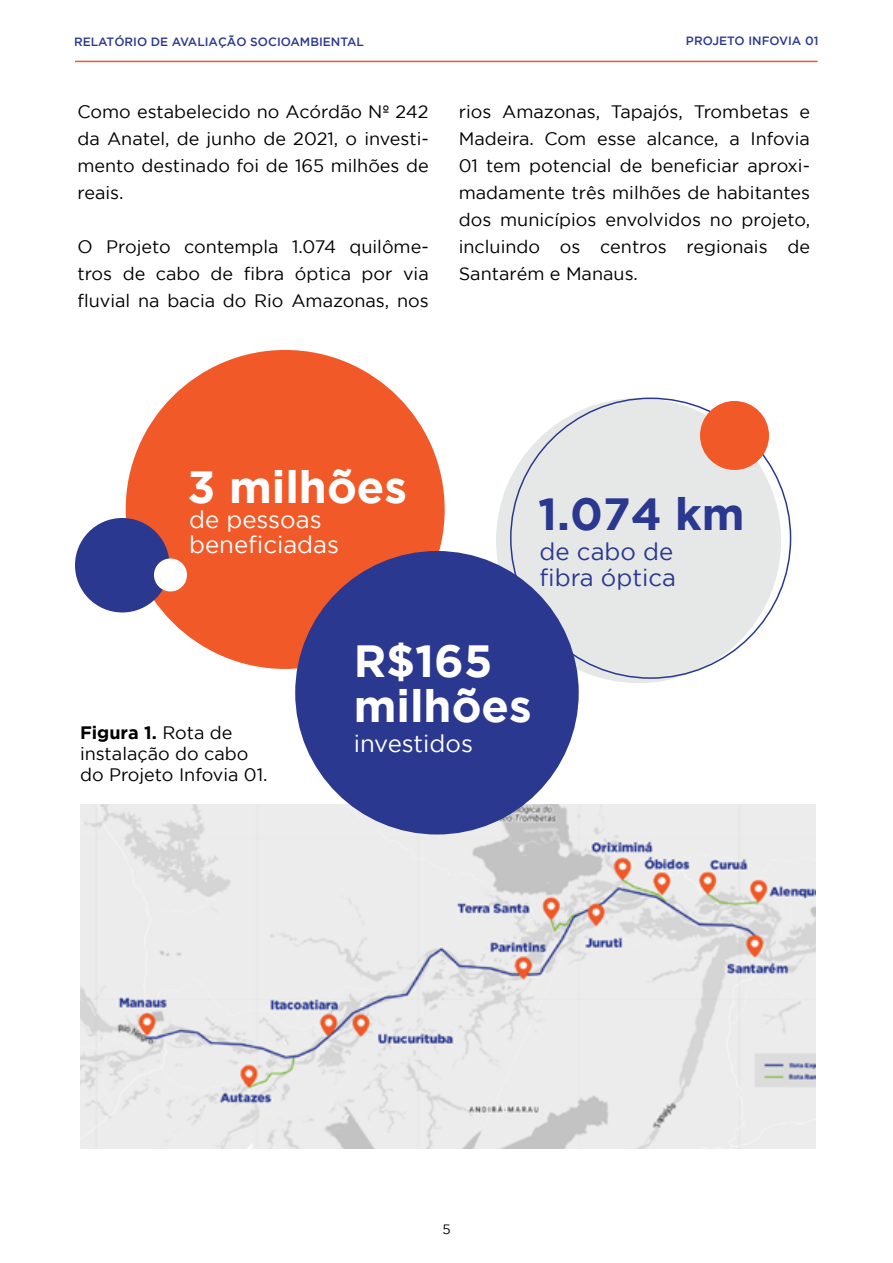
<style>
.page{position:relative;width:893px;height:1263px;background:#fff}
.page>*{position:absolute;margin:0;border:0;box-sizing:border-box;transform-origin:0 0}
.t1{font:700 45px/45px "Gotham";color:#fff}
.t2{font:700 45px "Gotham";color:#2b388f}
.t3{font:24px/25.5px "Gotham";color:#fff}
.t4{font:24px/25.5px "Gotham";color:#2b388f}
.Colunas{font:18px/27px "Gotham";color:#000;text-align:justify}
.t5{font:13.5px "Gotham";color:#000}
.t6{font:500 12px "Gotham";color:#2b388f}
.s1{font-weight:700}
</style>
<div class="page">
<hr style="left:75px;top:61px;width:743px;height:1px;background:#f25929">
<div style="left:126px;top:350px;width:319px;height:319px;background:#f25929;border-radius:50%"></div>
<div style="left:496px;top:398px;width:285px;height:285px;background:#e6e8e8;border-radius:50%"></div>
<img style="left:80px;top:804px;width:735px;height:344px">
<div style="left:75px;top:518px;width:95px;height:94px;background:#2b388f;border-radius:50%"></div>
<div style="left:154px;top:558px;width:33px;height:33px;background:#fff;border-radius:50%"></div>
<div style="left:295px;top:551px;width:284px;height:283px;background:#2b388f;border-radius:50%"></div>
<div style="left:700px;top:401px;width:69px;height:69px;background:#f25929;border-radius:50%"></div>
<p class="t6" style="left:74px;top:35px;width:291px">RELATÓRIO DE AVALIAÇÃO SOCIOAMBIENTAL</p>
<p class="t6" style="left:686px;top:34px;width:134px">PROJETO INFOVIA 01</p>
<p class="Colunas" style="left:77px;top:98px;width:353px">Como estabelecido no Acórdão Nº 242 da Anatel, de junho de 2021, o investi&shy;mento destinado foi de 165 milhões de reais.</p>
<p class="Colunas" style="left:77px;top:233px;width:353px">O Projeto contempla 1.074 quilôme&shy;tros de cabo de fibra óptica por via fluvial na bacia do Rio Amazonas, nos</p>
<p class="Colunas" style="left:459px;top:98px;width:353px">rios Amazonas, Tapajós, Trombetas e Madeira. Com esse alcance, a Infovia 01 tem potencial de beneficiar aproxi&shy;madamente três milhões de habitantes dos municípios envolvidos no projeto, incluindo os centros regionais de Santarém e Manaus.</p>
<p class="t1" style="left:188px;top:463px;width:221px">3 milhões</p>
<p class="t3" style="left:189px;top:506px;width:151px">de pessoas beneficiadas</p>
<p class="t2" style="left:538px;top:488px;width:208px">1.074 km</p>
<p class="t4" style="left:540px;top:538px;width:138px">de cabo de fibra óptica</p>
<p class="Colunas" style="left:80px;top:722px;width:189px;line-height:21px;text-align:left"><span class="s1">Figura 1.</span> Rota de instalação do cabo do Projeto Infovia 01.</p>
<p class="t1" style="left:354px;top:638px;width:180px">R$165 milhões</p>
<p class="t3" style="left:354px;top:730px;width:121px">investidos</p>
<p class="t5" style="left:442px;top:1222px;width:10px">5</p>
</div>
